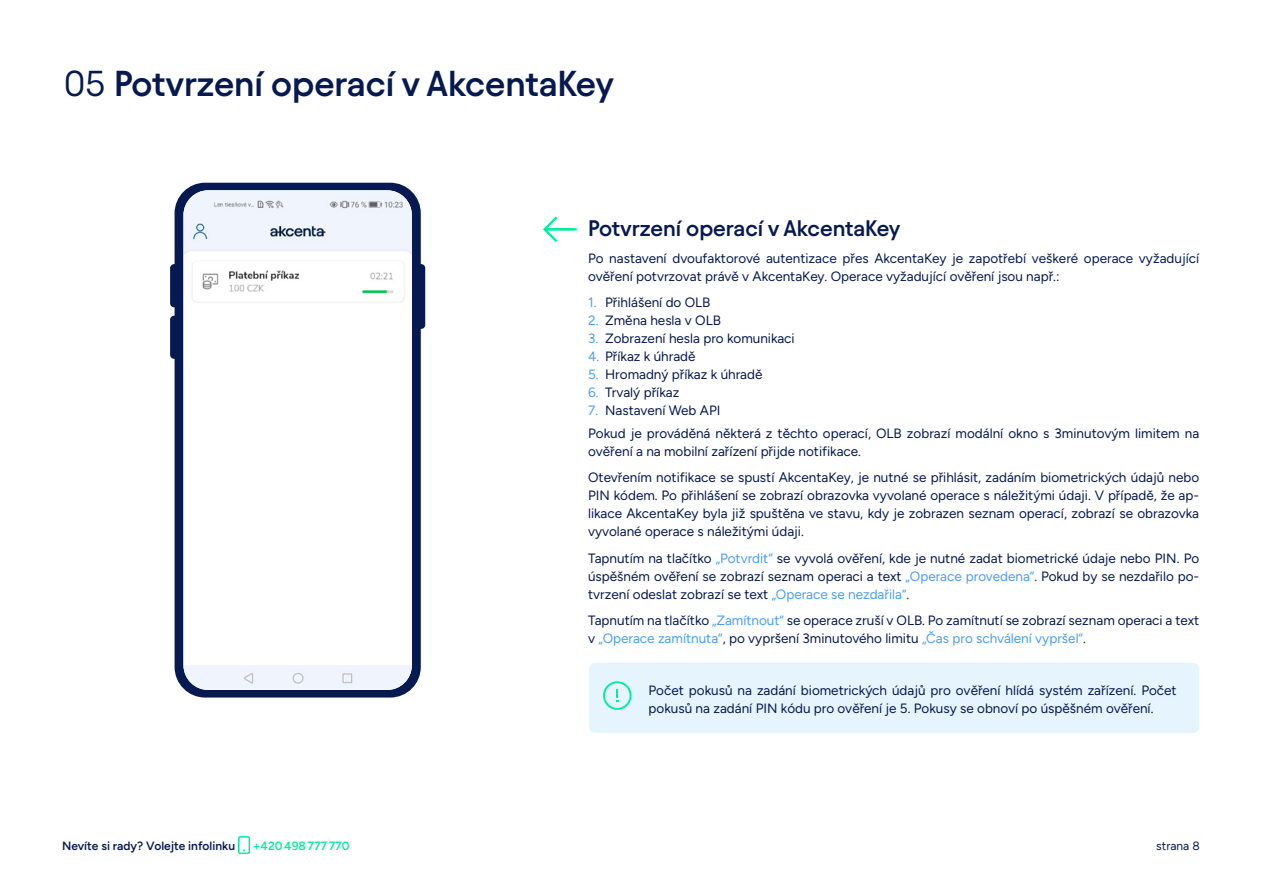
<style>
.page{position:relative;width:1263px;height:893px;background:#fff}
.page>*{position:absolute;margin:0;border:0;box-sizing:border-box;transform-origin:0 0}
.t1{font:600 36px "Avantt TRIAL";color:#061950}
.t2{font:600 22.5px "Avantt TRIAL";color:#061950}
.t3{font:13.5px/18px "Figtree";color:#061950}
.t4{font:600 12px "Figtree";color:#061950}
.t5{font:600 12px "Figtree";color:#00ed9b}
.t6{font:12px "Figtree";color:#061950}
.s1{font-weight:400}
.s2{color:#479ff1}
</style>
<div class="page">
<div style="left:238px;top:836px;width:12px;height:18px;border:2px solid #00ed9c;border-radius:2px"></div>
<svg style="left:170px;top:183px;width:255px;height:514px;fill:#061950"></svg>
<img style="left:183px;top:190px;width:229px;height:500px">
<svg style="left:543px;top:216px;width:34px;height:26px"></svg>
<hr style="left:546px;top:228px;width:28px;height:2px;background:#00ed9b">
<div style="left:589px;top:663px;width:610px;height:70px;background:#e6f4fe;border-radius:6px"></div>
<svg style="left:603px;top:681px;width:28px;height:29px"></svg>
<h1 class="t1" style="left:64px;top:57px;width:552px"><span class="s1">05</span> Potvrzení operací v AkcentaKey</h1>
<h2 class="t2" style="left:588px;top:212px;width:314px">Potvrzení operací v AkcentaKey</h2>
<p class="t3" style="left:588px;top:249px;width:613px">Po nastavení dvoufaktorové autentizace přes AkcentaKey je zapotřebí veškeré operace vyžadující ověření potvrzovat právě v AkcentaKey. Operace vyžadující ověření jsou např.:</p>
<p class="t3" style="left:588px;top:294px;width:124px"><span class="s2">1.</span> Přihlášení do OLB</p>
<p class="t3" style="left:588px;top:312px;width:134px"><span class="s2">2.</span> Změna hesla v OLB</p>
<p class="t3" style="left:588px;top:330px;width:208px"><span class="s2">3.</span> Zobrazení hesla pro komunikaci</p>
<p class="t3" style="left:588px;top:348px;width:109px"><span class="s2">4.</span> Příkaz k úhradě</p>
<p class="t3" style="left:588px;top:366px;width:176px"><span class="s2">5.</span> Hromadný příkaz k úhradě</p>
<p class="t3" style="left:588px;top:384px;width:93px"><span class="s2">6.</span> Trvalý příkaz</p>
<p class="t3" style="left:588px;top:400px;width:612px;line-height:22.2px"><span class="s2">7.</span> Nastavení Web API<br>Pokud je prováděná některá z těchto operací, OLB zobrazí modální okno s 3minutovým limitem na</p>
<p class="t3" style="left:588px;top:438px;width:612px;line-height:26.5px">ověření a na mobilní zařízení přijde notifikace.<br>Otevřením notifikace se spustí AkcentaKey, je nutné se přihlásit, zadáním biometrických údajů nebo</p>
<p class="t3" style="left:588px;top:486px;width:613px;text-align:justify">PIN kódem. Po přihlášení se zobrazí obrazovka vyvolané operace s náležitými údaji. V případě, že ap&shy;likace AkcentaKey byla již spuštěna ve stavu, kdy je zobrazen seznam operací, zobrazí se obrazovka vyvolané operace s náležitými údaji.</p>
<p class="t3" style="left:588px;top:549px;width:613px;text-align:justify">Tapnutím na tlačítko <span class="s2">„Potvrdit“</span> se vyvolá ověření, kde je nutné zadat biometrické údaje nebo PIN. Po úspěšném ověření se zobrazí seznam operaci a text <span class="s2">„Operace provedena“</span>. Pokud by se nezdařilo po&shy;tvrzení odeslat zobrazí se text <span class="s2">„Operace se nezdařila“</span>.</p>
<p class="t3" style="left:588px;top:611px;width:613px">Tapnutím na tlačítko <span class="s2">„Zamítnout“</span> se operace zruší v OLB. Po zamítnutí se zobrazí seznam operaci a text v <span class="s2">„Operace zamítnuta“</span>, po vypršení 3minutového limitu <span class="s2">„Čas pro schválení vypršel“</span>.</p>
<p class="t3" style="left:648px;top:681px;width:530px">Počet pokusů na zadání biometrických údajů pro ověření hlídá systém zařízení. Počet pokusů na zadání PIN kódu pro ověření je 5. Pokusy se obnoví po úspěšném ověření.</p>
<p class="t4" style="left:62px;top:838px;width:175px">Nevíte si rady? Volejte infolinku</p>
<p class="t5" style="left:253px;top:838px;width:98px">+420498777770</p>
<p class="t6" style="left:1156px;top:838px;width:45px">strana 8</p>
</div>
